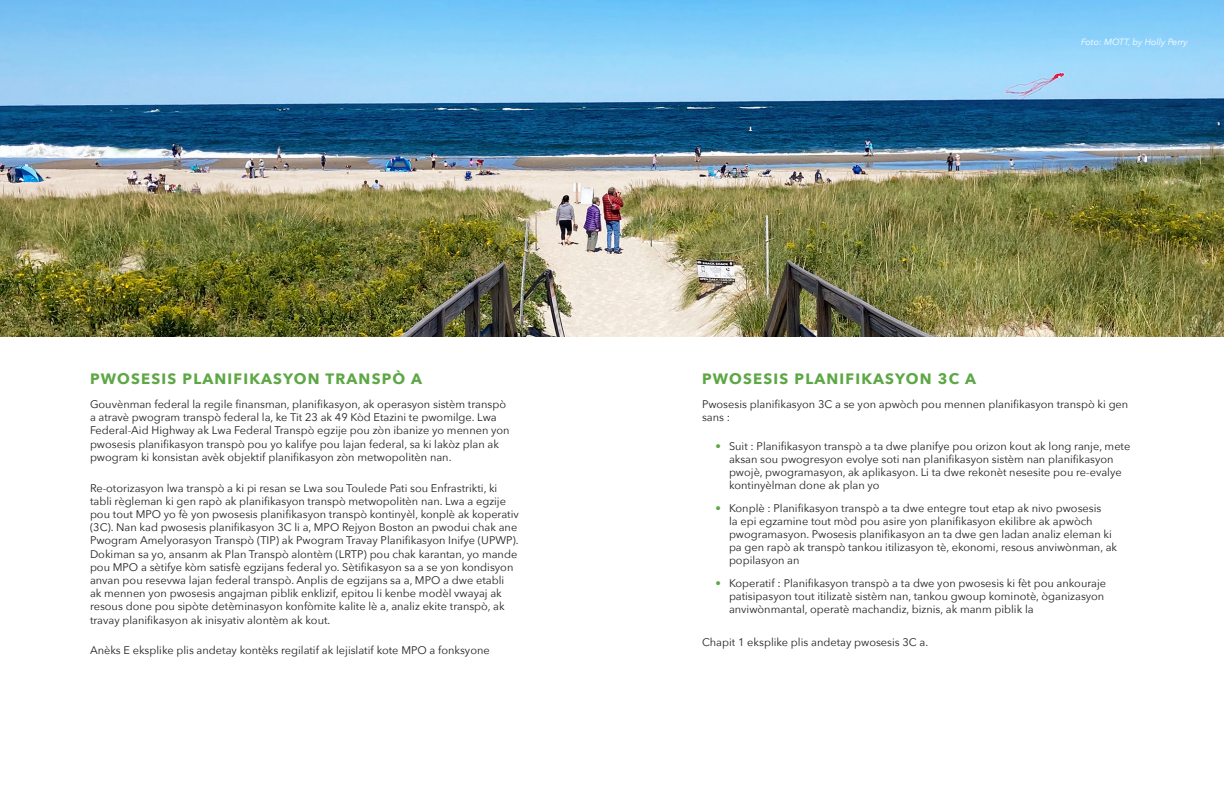
<style>
.page{position:relative;width:1224px;height:792px;background:#fff}
.page>*{position:absolute;margin:0;border:0;box-sizing:border-box;transform-origin:0 0}
.Heading_2{font:700 15px "Avenir Next";letter-spacing:.08em;color:#5da744}
.t1{font:11px/13.2px "Avenir Next";color:#231f20}
.t2{font:italic 9px "Avenir Next";color:#fff}
.s1{color:#5da744}
</style>
<div class="page">
<img style="left:0;top:0;width:1224px;height:337px">
<p class="Heading_2" style="left:90px;top:366px;width:334px">PWOSESIS PLANIFIKASYON TRANSPÒ A</p>
<p class="t1" style="left:90px;top:397px;width:421px">Gouvènman federal la regile finansman, planifikasyon, ak operasyon sistèm transpò a atravè pwogram transpò federal la, ke Tit 23 ak 49 Kòd Etazini te pwomilge. Lwa Federal-Aid Highway ak Lwa Federal Transpò egzije pou zòn ibanize yo mennen yon pwosesis planifikasyon transpò pou yo kalifye pou lajan federal, sa ki lakòz plan ak pwogram ki konsistan avèk objektif planifikasyon zòn metwopolitèn nan.</p>
<p class="t1" style="left:90px;top:481px;width:430px">Re-otorizasyon lwa transpò a ki pi resan se Lwa sou Toulede Pati sou Enfrastrikti, ki tabli règleman ki gen rapò ak planifikasyon transpò metwopolitèn nan. Lwa a egzije pou tout MPO yo fè yon pwosesis planifikasyon transpò kontinyèl, konplè ak koperativ (3C). Nan kad pwosesis planifikasyon 3C li a, MPO Rejyon Boston an pwodui chak ane Pwogram Amelyorasyon Transpò (TIP) ak Pwogram Travay Planifikasyon Inifye (UPWP).<br>Dokiman sa yo, ansanm ak Plan Transpò alontèm (LRTP) pou chak karantan, yo mande pou MPO a sètifye kòm satisfè egzijans federal yo. Sètifikasyon sa a se yon kondisyon anvan pou resevwa lajan federal transpò. Anplis de egzijans sa a, MPO a dwe etabli<br>ak mennen yon pwosesis angajman piblik enklizif, epitou li kenbe modèl vwayaj ak resous done pou sipòte detèminasyon konfòmite kalite lè a, analiz ekite transpò, ak travay planifikasyon ak inisyativ alontèm ak kout.</p>
<p class="t1" style="left:90px;top:643px;width:401px">Anèks E eksplike plis andetay kontèks regilatif ak lejislatif kote MPO a fonksyone</p>
<p class="t2" style="left:1081px;top:34px;width:108px">Foto: MOTT, by Holly Perry</p>
<p class="Heading_2" style="left:702px;top:366px;width:275px">PWOSESIS PLANIFIKASYON 3C A</p>
<p class="t1" style="left:702px;top:397px;width:428px">Pwosesis planifikasyon 3C a se yon apwòch pou mennen planifikasyon transpò ki gen sans :</p>
<p class="t1" style="left:729px;top:439px;width:403px;text-indent:-14px"><span class="s1">•</span> Suit : Planifikasyon transpò a ta dwe planifye pou orizon kout ak long ranje, mete aksan sou pwogresyon evolye soti nan planifikasyon sistèm nan planifikasyon pwojè, pwogramasyon, ak aplikasyon. Li ta dwe rekonèt nesesite pou re-evalye kontinyèlman done ak plan yo</p>
<p class="t1" style="left:729px;top:501px;width:390px;text-indent:-14px"><span class="s1">•</span> Konplè : Planifikasyon transpò a ta dwe entegre tout etap ak nivo pwosesis<br>la epi egzamine tout mòd pou asire yon planifikasyon ekilibre ak apwòch pwogramasyon. Pwosesis planifikasyon an ta dwe gen ladan analiz eleman ki pa gen rapò ak transpò tankou itilizasyon tè, ekonomi, resous anviwònman, ak popilasyon an</p>
<p class="t1" style="left:729px;top:576px;width:379px;text-indent:-14px"><span class="s1">•</span> Koperatif : Planifikasyon transpò a ta dwe yon pwosesis ki fèt pou ankouraje patisipasyon tout itilizatè sistèm nan, tankou gwoup kominotè, òganizasyon anviwònmantal, operatè machandiz, biznis, ak manm piblik la</p>
<p class="t1" style="left:702px;top:635px;width:228px">Chapit 1 eksplike plis andetay pwosesis 3C a.</p>
</div>
